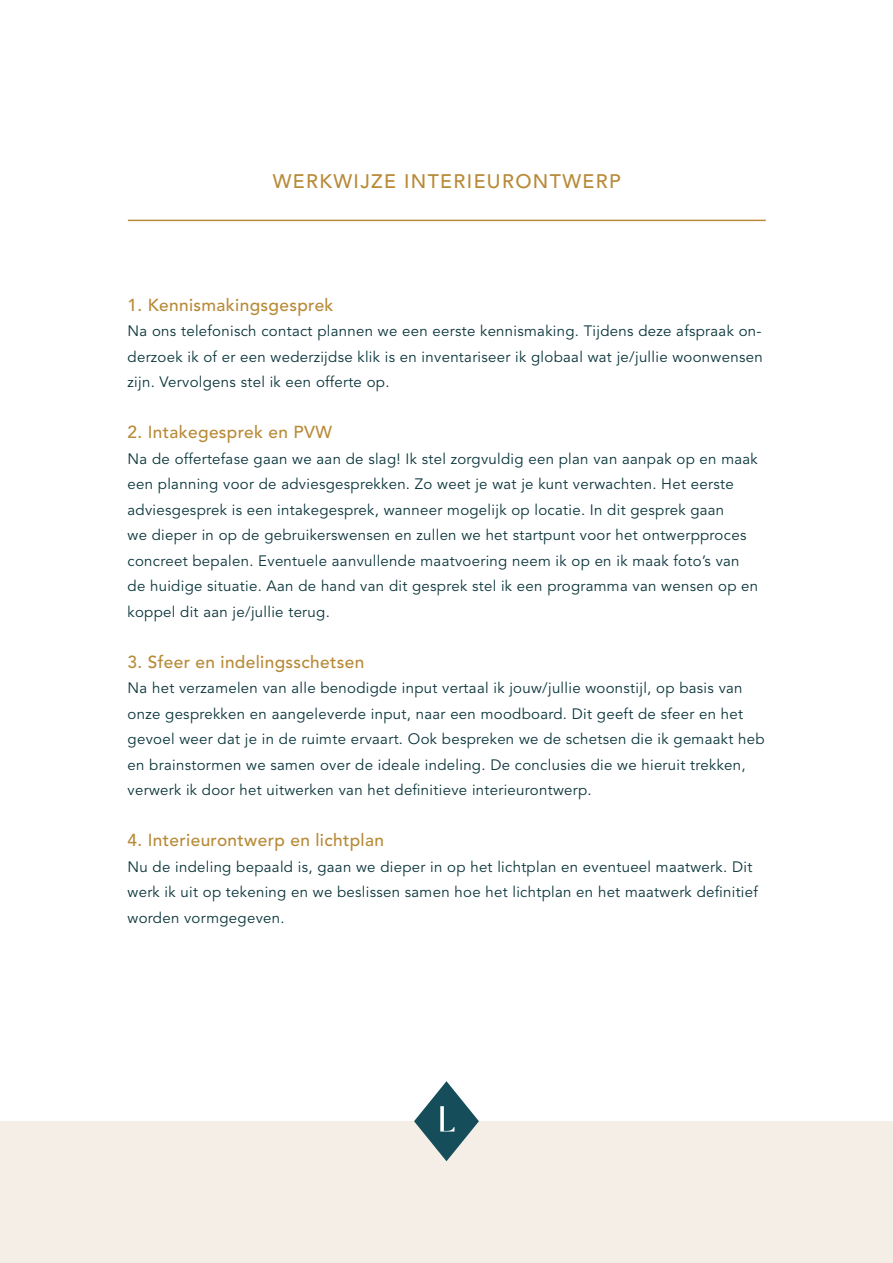
<style>
.page{position:relative;width:893px;height:1263px;background:#fff}
.page>*{position:absolute;margin:0;border:0;box-sizing:border-box;transform-origin:0 0}
.t1{font:500 19.5px "Avenir LT Std";letter-spacing:.07em;color:#b78a37}
.t2{font:500 17.25px "Avenir LT Std";letter-spacing:.02em;color:#b78a37}
.t3{font:15px/25.5px "Avenir LT Std";letter-spacing:.02em;color:#0a353b}
</style>
<div class="page">
<div style="left:0;top:1121px;width:893px;height:142px;background:#f4eee7"></div>
<svg style="left:414px;top:1081px;width:65px;height:80px"></svg>
<hr style="left:128px;top:220px;width:638px;height:1px;background:#b78a37">
<h1 class="t1" style="left:273px;top:170px;width:349px">WERKWIJZE INTERIEURONTWERP</h1>
<p class="t2" style="left:128px;top:295px;width:207px">1. Kennismakingsgesprek</p>
<p class="t3" style="left:128px;top:319px;width:637px;text-align:justify">Na ons telefonisch contact plannen we een eerste kennismaking. Tijdens deze afspraak on&shy;derzoek ik of er een wederzijdse klik is en inventariseer ik globaal wat je/jullie woonwensen zijn. Vervolgens stel ik een offerte op.</p>
<p class="t2" style="left:128px;top:422px;width:206px">2. Intakegesprek en PVW</p>
<p class="t3" style="left:128px;top:446px;width:632px">Na de offertefase gaan we aan de slag! Ik stel zorgvuldig een plan van aanpak op en maak een planning voor de adviesgesprekken. Zo weet je wat je kunt verwachten. Het eerste adviesgesprek is een intakegesprek, wanneer mogelijk op locatie. In dit gesprek gaan<br>we dieper in op de gebruikerswensen en zullen we het startpunt voor het ontwerpproces concreet bepalen. Eventuele aanvullende maatvoering neem ik op en ik maak foto’s van de huidige situatie. Aan de hand van dit gesprek stel ik een programma van wensen op en koppel dit aan je/jullie terug.</p>
<p class="t2" style="left:128px;top:652px;width:238px">3. Sfeer en indelingsschetsen</p>
<p class="t3" style="left:128px;top:676px;width:638px">Na het verzamelen van alle benodigde input vertaal ik jouw/jullie woonstijl, op basis van onze gesprekken en aangeleverde input, naar een moodboard. Dit geeft de sfeer en het gevoel weer dat je in de ruimte ervaart. Ook bespreken we de schetsen die ik gemaakt heb en brainstormen we samen over de ideale indeling. De conclusies die we hieruit trekken, verwerk ik door het uitwerken van het definitieve interieurontwerp.</p>
<p class="t2" style="left:128px;top:830px;width:258px">4. Interieurontwerp en lichtplan</p>
<p class="t3" style="left:128px;top:854px;width:632px">Nu de indeling bepaald is, gaan we dieper in op het lichtplan en eventueel maatwerk. Dit werk ik uit op tekening en we beslissen samen hoe het lichtplan en het maatwerk definitief worden vormgegeven.</p>
</div>
